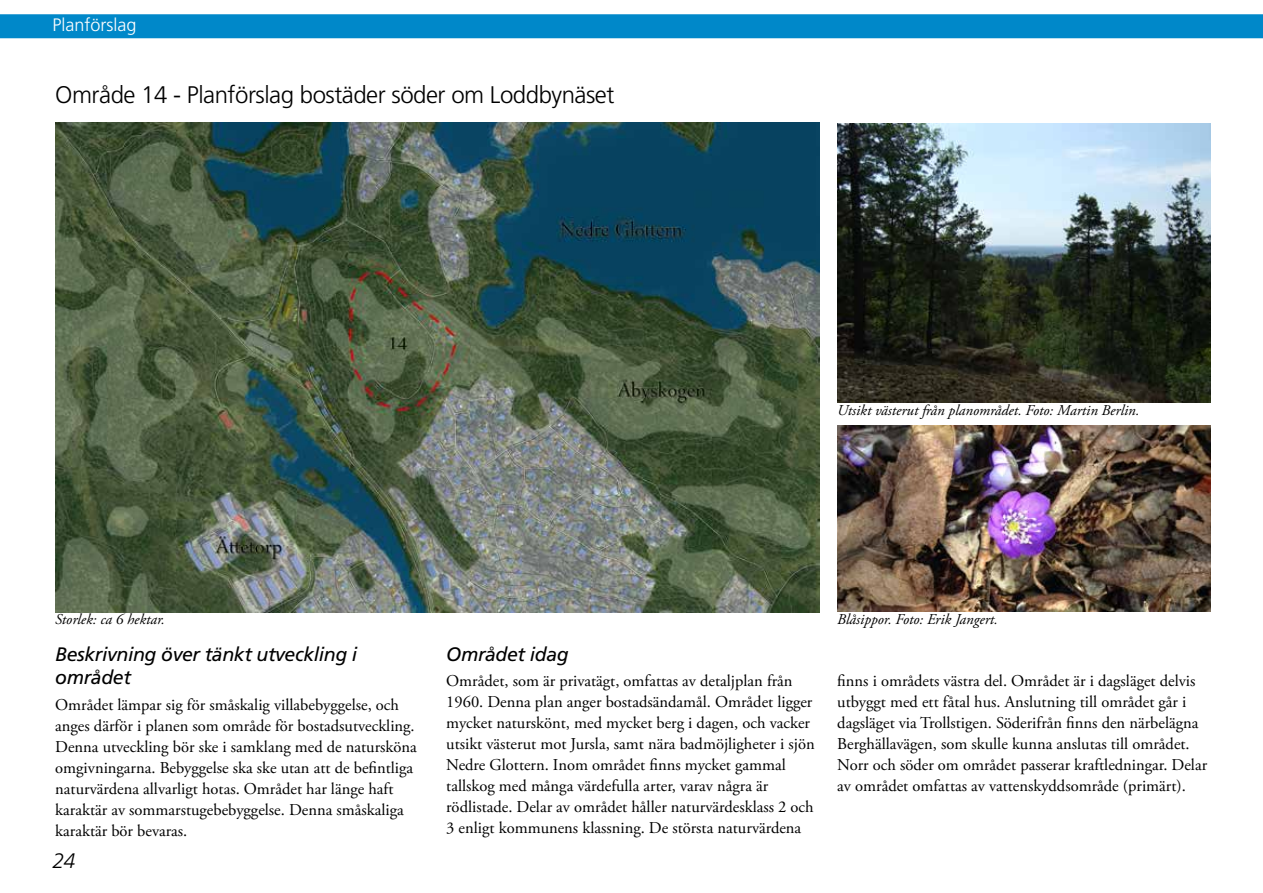
<style>
.page{position:relative;width:1263px;height:893px;background:#fff}
.page>*{position:absolute;margin:0;border:0;box-sizing:border-box;transform-origin:0 0}
.t1{font:300 24px "Frutiger LT Std";letter-spacing:-.02em;color:#000}
.t2{font:italic 300 21px "Frutiger LT Std";color:#000}
.t3{font:italic 19.5px/23.4px "Frutiger LT Std";letter-spacing:-.02em;color:#000}
.t4{font:300 18px "Frutiger LT Std";color:#fff}
.t5{font:16.5px/21px "Adobe Garamond Pro";color:#000}
.t6{font:italic 15px "Adobe Garamond Pro";color:#000}
</style>
<div class="page">
<div style="left:0;top:14px;width:1263px;height:24px;background:#0088c9"></div>
<img style="left:55px;top:123px;width:764px;height:489px">
<img style="left:837px;top:123px;width:373px;height:280px">
<img style="left:837px;top:425px;width:373px;height:187px">
<p class="t4" style="left:52px;top:15px;width:86px">Planförslag</p>
<h1 class="t1" style="left:55px;top:81px;width:561px">Område 14 - Planförslag bostäder söder om Loddbynäset</h1>
<p class="t6" style="left:837px;top:401px;width:304px">Utsikt västerut från planområdet. Foto: Martin Berlin.</p>
<p class="t6" style="left:55px;top:610px;width:111px">Storlek: ca 6 hektar.</p>
<p class="t3" style="left:55px;top:643px;width:304px">Beskrivning över tänkt utveckling i området</p>
<p class="t5" style="left:55px;top:694px;width:363px">Området lämpar sig för småskalig villabebyggelse, och anges därför i planen som område för bostadsutveckling.<br>Denna utveckling bör ske i samklang med de natursköna omgivningarna. Bebyggelse ska ske utan att de befintliga naturvärdena allvarligt hotas. Området har länge haft karaktär av sommarstugebebyggelse. Denna småskaliga karaktär bör bevaras.</p>
<p class="t2" style="left:52px;top:849px;width:24px">24</p>
<p class="t3" style="left:446px;top:643px;width:124px">Området idag</p>
<p class="t5" style="left:446px;top:671px;width:370px">Området, som är privatägt, omfattas av detaljplan från 1960. Denna plan anger bostadsändamål. Området ligger mycket naturskönt, med mycket berg i dagen, och vacker utsikt västerut mot Jursla, samt nära badmöjligheter i sjön Nedre Glottern. Inom området finns mycket gammal tallskog med många värdefulla arter, varav några är rödlistade. Delar av området håller naturvärdesklass 2 och 3 enligt kommunens klassning. De största naturvärdena</p>
<p class="t6" style="left:837px;top:610px;width:162px">Blåsippor. Foto: Erik Jangert.</p>
<p class="t5" style="left:837px;top:671px;width:371px">finns i områdets västra del. Området är i dagsläget delvis utbyggt med ett fåtal hus. Anslutning till området går i dagsläget via Trollstigen. Söderifrån finns den närbelägna Berghällavägen, som skulle kunna anslutas till området.<br>Norr och söder om området passerar kraftledningar. Delar av området omfattas av vattenskyddsområde (primärt).</p>
</div>
